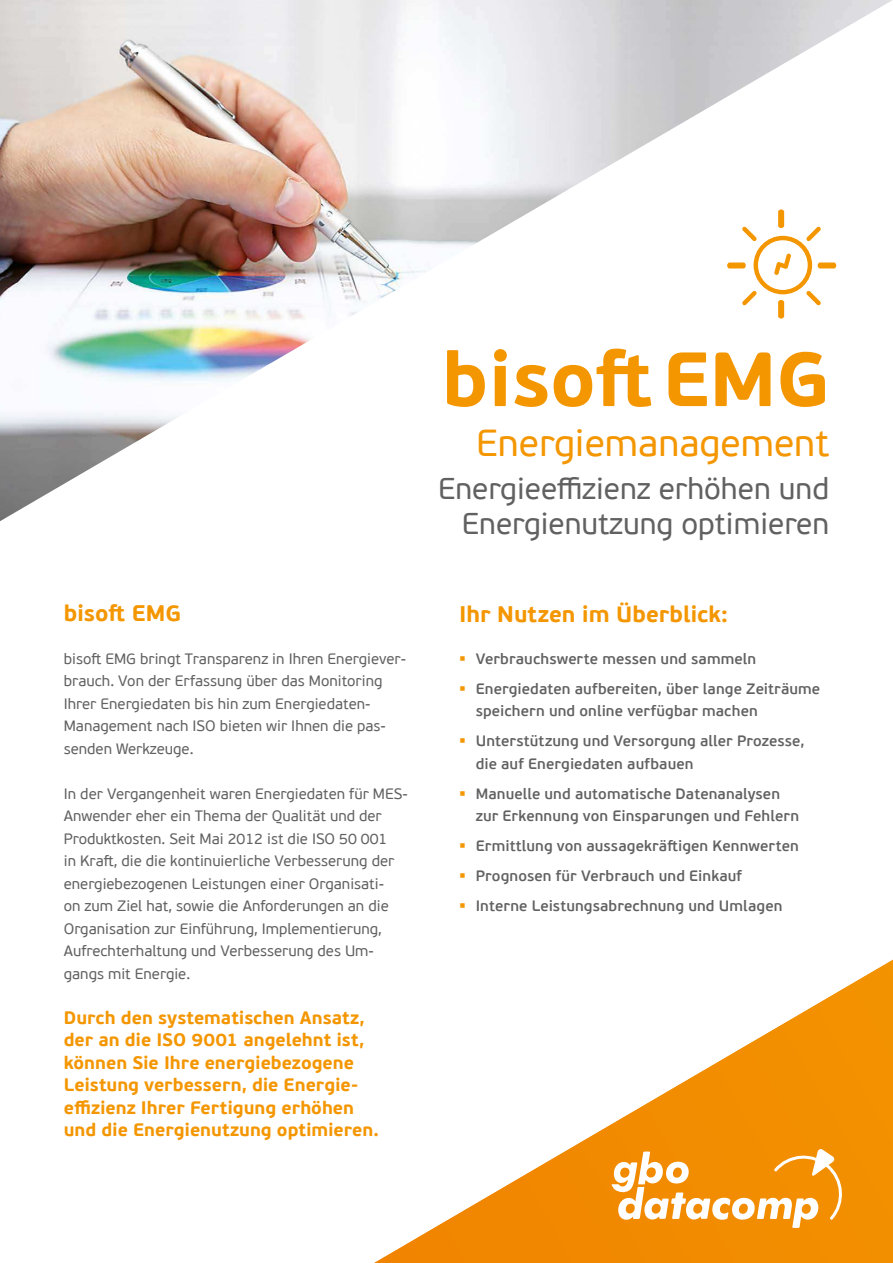
<style>
.page{position:relative;width:893px;height:1263px;background:#fff}
.page>*{position:absolute;margin:0;border:0;box-sizing:border-box;transform-origin:0 0}
.t1{font:700 76.5px "PF Beau Sans Pro";color:#f49600}
.t2{font:37.5px "PF Beau Sans Pro";color:#f49600}
.t3{font:30px/34.5px "PF Beau Sans Pro";color:#616161;text-align:right}
.t4{font:700 22.5px "PF Beau Sans Pro";color:#f49600}
.t5{font:700 18px/22.5px "PF Beau Sans Pro";color:#f49600}
.t6{font:15px/22.5px "PF Beau Sans Pro";color:#616161}
.t7{font:600 15px/22.5px "PF Beau Sans Pro";letter-spacing:.005em;color:#616161}
.s1{color:#f49600}
</style>
<div class="page">
<svg style="left:374px;top:959px;width:519px;height:304px"></svg>
<svg style="left:612px;top:1149px;width:234px;height:79px"></svg>
<img style="left:0;top:0;width:892px;height:521px">
<svg style="left:727px;top:209px;width:109px;height:110px"></svg>
<h1 class="t1" style="left:442px;top:332px;width:389px">bisoftEMG</h1>
<h2 class="t2" style="left:476px;top:428px;width:354px">Energiemanagement</h2>
<h3 class="t3" style="left:438px;top:472px;width:393px">Energieeffizienz erhöhen und<br>Energienutzung optimieren</h3>
<h3 class="t4" style="left:64px;top:599px;width:119px">bisoft EMG</h3>
<h3 class="t4" style="left:459px;top:602px;width:270px">Ihr Nutzen im Überblick:</h3>
<p class="t7" style="left:459px;top:649px;width:299px"><span class="s1">▪</span> Verbrauchswerte messen und sammeln</p>
<p class="t7" style="left:476px;top:679px;width:346px;text-indent:-16px"><span class="s1">▪</span> Energiedaten aufbereiten, über lange Zeiträume speichern und online verfügbar machen</p>
<p class="t7" style="left:476px;top:731px;width:330px;text-indent:-16px"><span class="s1">▪</span> Unterstützung und Versorgung aller Prozesse, die auf Energiedaten aufbauen</p>
<p class="t7" style="left:476px;top:784px;width:325px;text-indent:-16px"><span class="s1">▪</span> Manuelle und automatische Datenanalysen zur Erkennung von Einsparungen und Fehlern</p>
<p class="t7" style="left:459px;top:835px;width:341px"><span class="s1">▪</span> Ermittlung von aussagekräftigen Kennwerten</p>
<p class="t7" style="left:459px;top:866px;width:284px"><span class="s1">▪</span> Prognosen für Verbrauch und Einkauf</p>
<p class="t7" style="left:459px;top:896px;width:325px"><span class="s1">▪</span> Interne Leistungsabrechnung und Umlagen</p>
<p class="t6" style="left:64px;top:648px;width:344px">bisoft EMG bringt Transparenz in Ihren Energiever&shy;brauch. Von der Erfassung über das Monitoring Ihrer Energiedaten bis hin zum Energiedaten-Management nach ISO bieten wir Ihnen die pas&shy;senden Werkzeuge.</p>
<p class="t6" style="left:64px;top:783px;width:345px">In der Vergangenheit waren Energiedaten für MES-Anwender eher ein Thema der Qualität und der Produktkosten. Seit Mai 2012 ist die ISO 50 001<br>in Kraft, die die kontinuierliche Verbesserung der energiebezogenen Leistungen einer Organisati-<br>on zum Ziel hat, sowie die Anforderungen an die Organisation zur Einführung, Implementierung, Aufrechterhaltung und Verbesserung des Um&shy;gangs mit Energie.</p>
<p class="t5" style="left:64px;top:1006px;width:317px">Durch den systematischen Ansatz, der an die ISO 9001 angelehnt ist, können Sie Ihre energiebezogene Leistung verbessern, die Energie&shy;effizienz Ihrer Fertigung erhöhen und die Energienutzung optimieren.</p>
</div>
